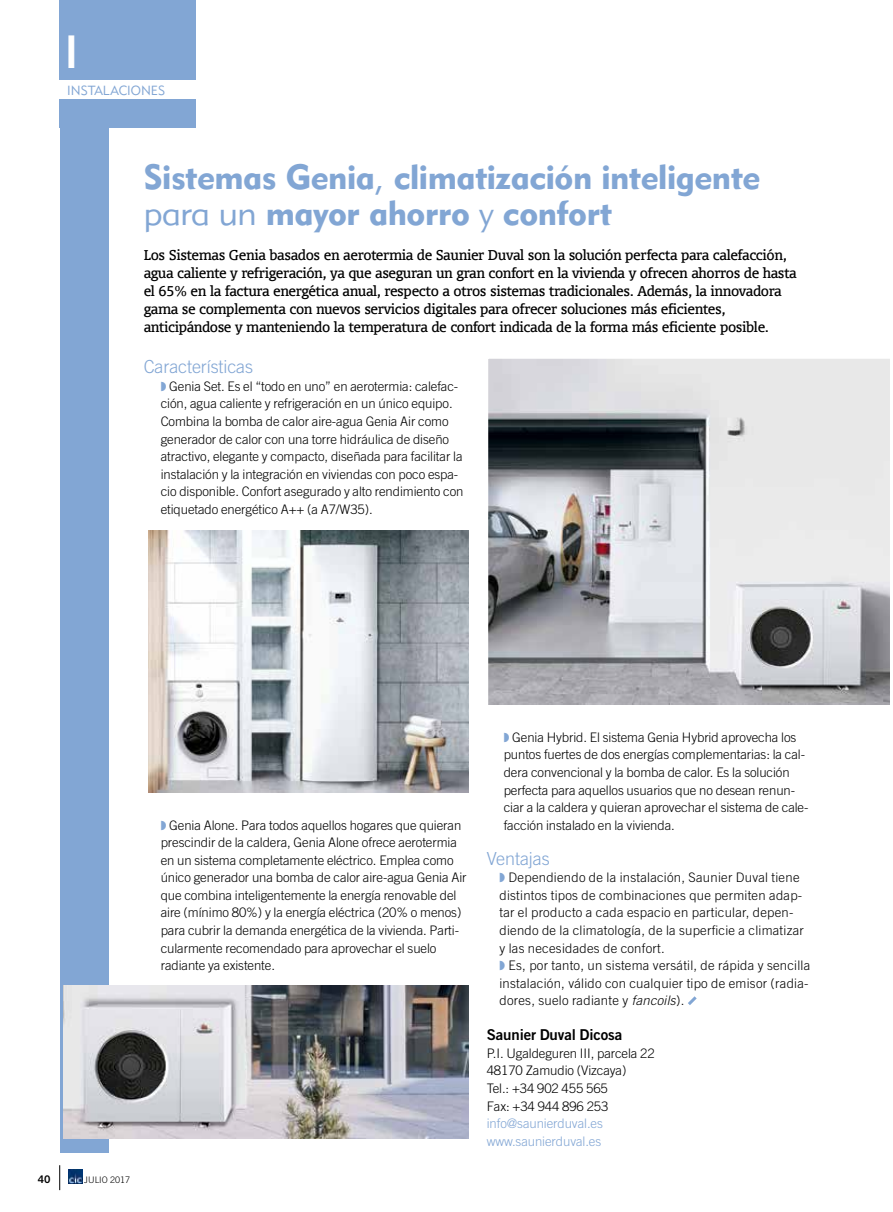
<style>
.page{position:relative;width:893px;height:1212px;background:#fff}
.page>*{position:absolute;margin:0;border:0;box-sizing:border-box;transform-origin:0 0}
.t1{font:46.05px "Geometric 415 BT Medium A";color:#fff}
.t2{font:34.5px/36px "Geometric 415 BT Black A";letter-spacing:-.01em;color:#82a6d4}
.t3{font:300 18px "Trade Gothic";letter-spacing:-.005em;color:#82a6d4}
.t4{font:15px "Trade Gothic Bold Two";letter-spacing:-.005em;color:#000}
.t5{font:13.5px/18px "Union";letter-spacing:-.025em;color:#000}
.t6{font:300 13.2px/17.5px "Trade Gothic";letter-spacing:-.005em;color:#000}
.t7{font:300 13.2px/17.5px "Trade Gothic";letter-spacing:.02em;color:#000}
.t8{font:300 13.2px/17.5px "Trade Gothic";letter-spacing:-.005em;color:#82a6d4}
.t9{font:13.05px "Geometric 415 BT Lite A";color:#82a6d4}
.t10{font:10.5px "Trade Gothic Bold Two";color:#000}
.t11{font:300 9px "Trade Gothic";color:#000}
.s1{font-family:"Geometric 415 BT Lite A"}
.s2{color:#82a6d4}
.s3{font-style:italic}
</style>
<div class="page">
<svg style="left:59px;top:1165px;width:1px;height:25px"></svg>
<img style="left:68px;top:1170px;width:14px;height:13px">
<div style="left:60px;top:0;width:136px;height:128px;background:#82a6d4"></div>
<div style="left:60px;top:0;width:48px;height:1152px;background:#82a6d4"></div>
<div style="left:59px;top:80px;width:139px;height:19px;background:#fff"></div>
<svg style="left:688px;top:996px;width:9px;height:9px"></svg>
<img style="left:148px;top:531px;width:320px;height:262px">
<img style="left:63px;top:986px;width:405px;height:152px">
<img style="left:489px;top:360px;width:400px;height:344px">
<div style="left:485px;top:356px;width:408px;height:352px;border:3px solid #fff"></div>
<h1 class="t1" style="left:65px;top:24px;width:16px">I</h1>
<p class="t9" style="left:67px;top:82px;width:100px">INSTALACIONES</p>
<h2 class="t2" style="left:144px;top:158px;width:618px">Sistemas Genia<span class="s1">,</span> climatización inteligente <span class="s1">para un</span> mayor ahorro <span class="s1">y</span> confort</h2>
<p class="t5" style="left:144px;top:245px;width:655px">Los Sistemas Genia basados en aerotermia de Saunier Duval son la solución perfecta para calefacción, agua caliente y refrigeración, ya que aseguran un gran confort en la vivienda y ofrecen ahorros de hasta el 65% en la factura energética anual, respecto a otros sistemas tradicionales. Además, la innovadora gama se complementa con nuevos servicios digitales para ofrecer soluciones más eficientes, anticipándose y manteniendo la temperatura de confort indicada de la forma más eficiente posible.</p>
<h3 class="t3" style="left:144px;top:356px;width:111px">Características</h3>
<p class="t6" style="left:161px;top:377px;width:304px"><span class="s2">◗</span> Genia Set. Es el “todo en uno” en aerotermia: calefac&shy;ción, agua caliente y refrigeración en un único equipo.<br>Combina la bomba de calor aire-agua Genia Air como generador de calor con una torre hidráulica de diseño atractivo, elegante y compacto, diseñada para facilitar la instalación y la integración en viviendas con poco espa&shy;cio disponible. Confort asegurado y alto rendimiento con etiquetado energético A++ (a A7/W35).</p>
<p class="t10" style="left:38px;top:1173px;width:14px">40</p>
<p class="t11" style="left:84px;top:1174px;width:48px">JULIO 2017</p>
<p class="t6" style="left:161px;top:816px;width:307px"><span class="s2">◗</span> Genia Alone. Para todos aquellos hogares que quieran prescindir de la caldera, Genia Alone ofrece aerotermia en un sistema completamente eléctrico. Emplea como único generador una bomba de calor aire-agua Genia Air que combina inteligentemente la energía renovable del aire (mínimo 80%) y la energía eléctrica (20% o menos) para cubrir la demanda energética de la vivienda. Parti&shy;cularmente recomendado para aprovechar el suelo radiante ya existente.</p>
<p class="t6" style="left:504px;top:728px;width:306px"><span class="s2">◗</span> Genia Hybrid. El sistema Genia Hybrid aprovecha los puntos fuertes de dos energías complementarias: la cal&shy;dera convencional y la bomba de calor. Es la solución perfecta para aquellos usuarios que no desean renun&shy;ciar a la caldera y quieran aprovechar el sistema de cale&shy;facción instalado en la vivienda.</p>
<h3 class="t3" style="left:487px;top:848px;width:64px">Ventajas</h3>
<p class="t7" style="left:499px;top:869px;width:312px"><span class="s2">◗</span> Dependiendo de la instalación, Saunier Duval tiene distintos tipos de combinaciones que permiten adap&shy;tar el producto a cada espacio en particular, depen&shy;diendo de la climatología, de la superficie a climatizar y las necesidades de confort.<br><span class="s2">◗</span> Es, por tanto, un sistema versátil, de rápida y sencilla instalación, válido con cualquier tipo de emisor (radia&shy;dores, suelo radiante y <span class="s3">fancoils</span>).</p>
<p class="t4" style="left:487px;top:1026px;width:137px">Saunier Duval Dicosa</p>
<p class="t6" style="left:487px;top:1044px;width:170px">P.I. Ugaldeguren III, parcela 22<br>48170 Zamudio (Vizcaya)<br>Tel.: +34 902 455 565<br>Fax: +34 944 896 253</p>
<p class="t8" style="left:487px;top:1114px;width:118px">info@saunierduval.es www.saunierduval.es</p>
</div>
